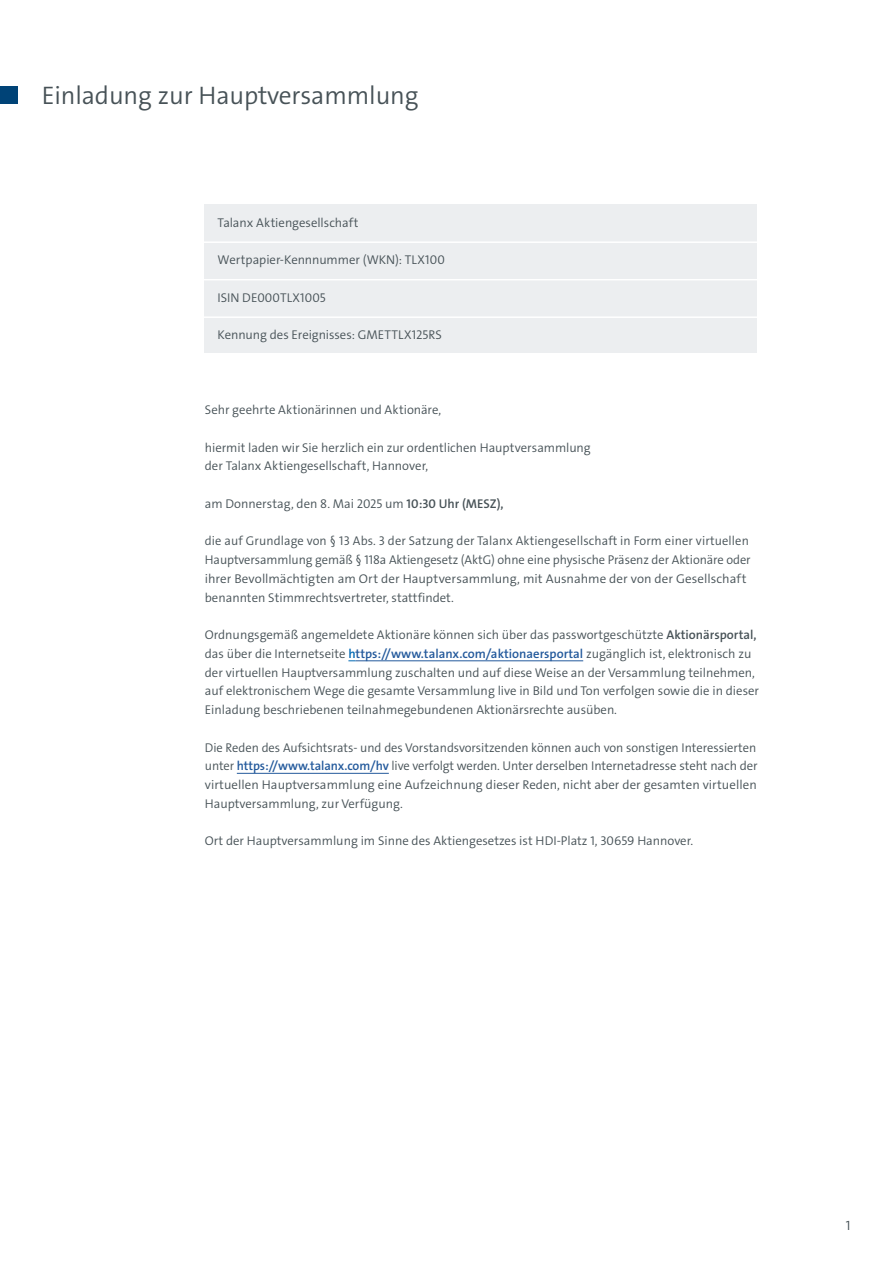
<style>
.page{position:relative;width:893px;height:1263px;background:#fff}
.page>*{position:absolute;margin:0;border:0;box-sizing:border-box;transform-origin:0 0}
.t1{font:25.5px "The Sans LP4 Se Lig";letter-spacing:-.005em;color:#475257}
.t2{font:13.5px "The Sans LP4 Se Lig";color:#475257}
.t3{font:12.75px/18.8px "The Sans LP4 Se Lig";color:#475257}
.s1{font-family:"The Sans LP6 Se Bld"}
.s2{font-family:"The Sans LP6 Se Bld";color:#0069b4}
.s3{font-family:"The Sans LP6 Se Bld";color:#245a9c}
</style>
<div class="page">
<div style="left:0;top:87px;width:17px;height:17px;background:#004377"></div>
<div style="left:205px;top:204px;width:552px;height:149px;background:#eceef0"></div>
<hr style="left:184px;top:241px;width:586px;height:2px;background:#fff">
<hr style="left:184px;top:279px;width:586px;height:1px;background:#fff">
<hr style="left:184px;top:316px;width:586px;height:2px;background:#fff">
<hr style="left:356px;top:660px;width:227px;height:1px;background:#245a9c">
<hr style="left:237px;top:773px;width:152px;height:1px;background:#245a9c">
<h1 class="t1" style="left:42px;top:79px;width:378px">Einladung zur Hauptversammlung</h1>
<p class="t3" style="left:218px;top:213px;width:142px">Talanx Aktiengesellschaft</p>
<p class="t3" style="left:218px;top:250px;width:229px">Wertpapier-Kennnummer (WKN): TLX100</p>
<p class="t3" style="left:218px;top:288px;width:110px">ISIN DE000TLX1005</p>
<p class="t3" style="left:218px;top:325px;width:226px">Kennung des Ereignisses: GMETTLX125RS</p>
<p class="t3" style="left:205px;top:400px;width:238px">Sehr geehrte Aktionärinnen und Aktionäre,</p>
<p class="t3" style="left:205px;top:438px;width:387px">hiermit laden wir Sie herzlich ein zur ordentlichen Hauptversammlung der Talanx Aktiengesellschaft, Hannover,</p>
<p class="t3" style="left:205px;top:494px;width:300px">am Donnerstag, den 8. Mai 2025 um <span class="s1">10:30 Uhr (MESZ),</span></p>
<p class="t3" style="left:205px;top:532px;width:547px">die auf Grundlage von § 13 Abs. 3 der Satzung der Talanx Aktiengesellschaft in Form einer virtuellen Hauptversammlung gemäß § 118a Aktiengesetz (AktG) ohne eine physische Präsenz der Aktionäre oder ihrer Bevollmächtigten am Ort der Hauptversammlung, mit Ausnahme der von der Gesellschaft benannten Stimmrechtsvertreter, stattfindet.</p>
<p class="t3" style="left:205px;top:625px;width:556px">Ordnungsgemäß angemeldete Aktionäre können sich über das passwortgeschützte <span class="s1">Aktionärsportal, </span>das über die Internetseite <span class="s2">h</span><span class="s3">ttps://www.talanx.com/aktionaersportal</span> zugänglich ist, elektronisch zu der virtuellen Hauptversammlung zuschalten und auf diese Weise an der Versammlung teilnehmen, auf elektronischem Wege die gesamte Versammlung live in Bild und Ton verfolgen sowie die in dieser Einladung beschriebenen teilnahmegebundenen Aktionärsrechte ausüben.</p>
<p class="t3" style="left:205px;top:738px;width:554px;text-align:justify">Die Reden des Aufsichtsrats- und des Vorstandsvorsitzenden können auch von sonstigen Interessierten unter <span class="s3">https://www.talanx.com/hv</span> live verfolgt werden. Unter derselben Internetadresse steht nach der virtuellen Hauptversammlung eine Aufzeichnung dieser Reden, nicht aber der gesamten virtuellen Hauptversammlung, zur Verfügung.</p>
<p class="t3" style="left:205px;top:832px;width:490px">Ort der Hauptversammlung im Sinne des Aktiengesetzes ist HDI-Platz 1, 30659 Hannover.</p>
<p class="t2" style="left:846px;top:1217px;width:6px">1</p>
</div>
